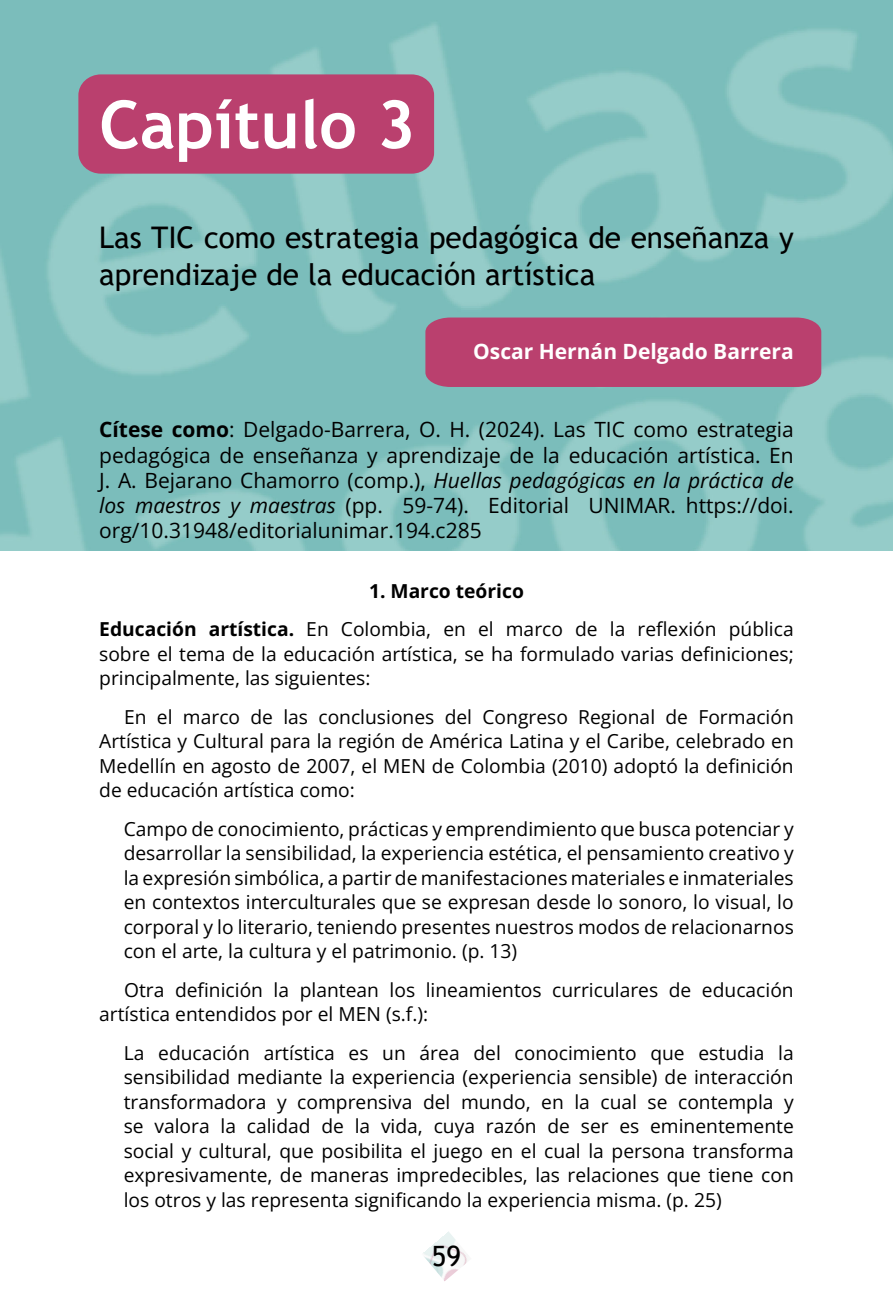
<style>
.page{position:relative;width:893px;height:1290px;background:#fff}
.page>*{position:absolute;margin:0;border:0;box-sizing:border-box;transform-origin:0 0}
.t1{font:700 66.5px "Trebuchet MS";color:#fff}
.t2{font:29.75px/36.8px "Trebuchet MS";color:#000}
.t3{font:28px "Trebuchet MS";color:#000}
.t4{font:21px/25.2px "Open Sans";color:#000;text-align:justify}
.t5{font:21px "Open Sans";color:#fff}
.t6{font:19.25px/24.5px "Open Sans";color:#000;text-align:justify}
.s1{font-style:italic}
</style>
<div class="page">
<img style="left:423px;top:1231px;width:44px;height:50px">
<div style="left:78px;top:74px;width:356px;height:100px;background:#ba406e;border-radius:22px"></div>
<div style="left:425px;top:317px;width:396px;height:70px;background:#ba406e"></div>
<h1 class="t1" style="left:99px;top:83px;width:318px">Capítulo 3</h1>
<h2 class="t2" style="left:99px;top:219px;width:696px">Las TIC como estrategia pedagógica de enseñanza y aprendizaje de la educación artística</h2>
<p class="t5" style="left:473px;top:337px;width:322px">Oscar Hernán Delgado Barrera</p>
<p class="t4" style="left:99px;top:417px;width:696px">Cítese como: Delgado-Barrera, O. H. (2024). Las TIC como estrategia pedagógica de enseñanza y aprendizaje de la educación artística. En J. A. Bejarano Chamorro (comp.), <span class="s1">Huellas pedagógicas en la práctica de los maestros y maestras</span> (pp. 59-74). Editorial UNIMAR. https://doi. org/10.31948/editorialunimar.194.c285</p>
<p class="t6" style="left:99px;top:571px;width:696px;line-height:38.5px;text-align:center">1. Marco teórico<br>Educación artística. En Colombia, en el marco de la reflexión pública</p>
<p class="t6" style="left:99px;top:641px;width:696px">sobre el tema de la educación artística, se ha formulado varias definiciones; principalmente, las siguientes:</p>
<p class="t6" style="left:99px;top:704px;width:696px;text-indent:25px">En el marco de las conclusiones del Congreso Regional de Formación Artística y Cultural para la región de América Latina y el Caribe, celebrado en Medellín en agosto de 2007, el MEN de Colombia (2010) adoptó la definición de educación artística como:</p>
<p class="t6" style="left:124px;top:816px;width:672px">Campo de conocimiento, prácticas y emprendimiento que busca potenciar y desarrollar la sensibilidad, la experiencia estética, el pensamiento creativo y la expresión simbólica, a partir de manifestaciones materiales e inmateriales en contextos interculturales que se expresan desde lo sonoro, lo visual, lo corporal y lo literario, teniendo presentes nuestros modos de relacionarnos con el arte, la cultura y el patrimonio. (p. 13)</p>
<p class="t6" style="left:99px;top:977px;width:696px;text-indent:25px">Otra definición la plantean los lineamientos curriculares de educación artística entendidos por el MEN (s.f.):</p>
<p class="t6" style="left:124px;top:1040px;width:672px">La educación artística es un área del conocimiento que estudia la sensibilidad mediante la experiencia (experiencia sensible) de interacción transformadora y comprensiva del mundo, en la cual se contempla y se valora la calidad de la vida, cuya razón de ser es eminentemente social y cultural, que posibilita el juego en el cual la persona transforma expresivamente, de maneras impredecibles, las relaciones que tiene con los otros y las representa significando la experiencia misma. (p. 25)</p>
<h3 class="t3" style="left:432px;top:1239px;width:31px">59</h3>
</div>
